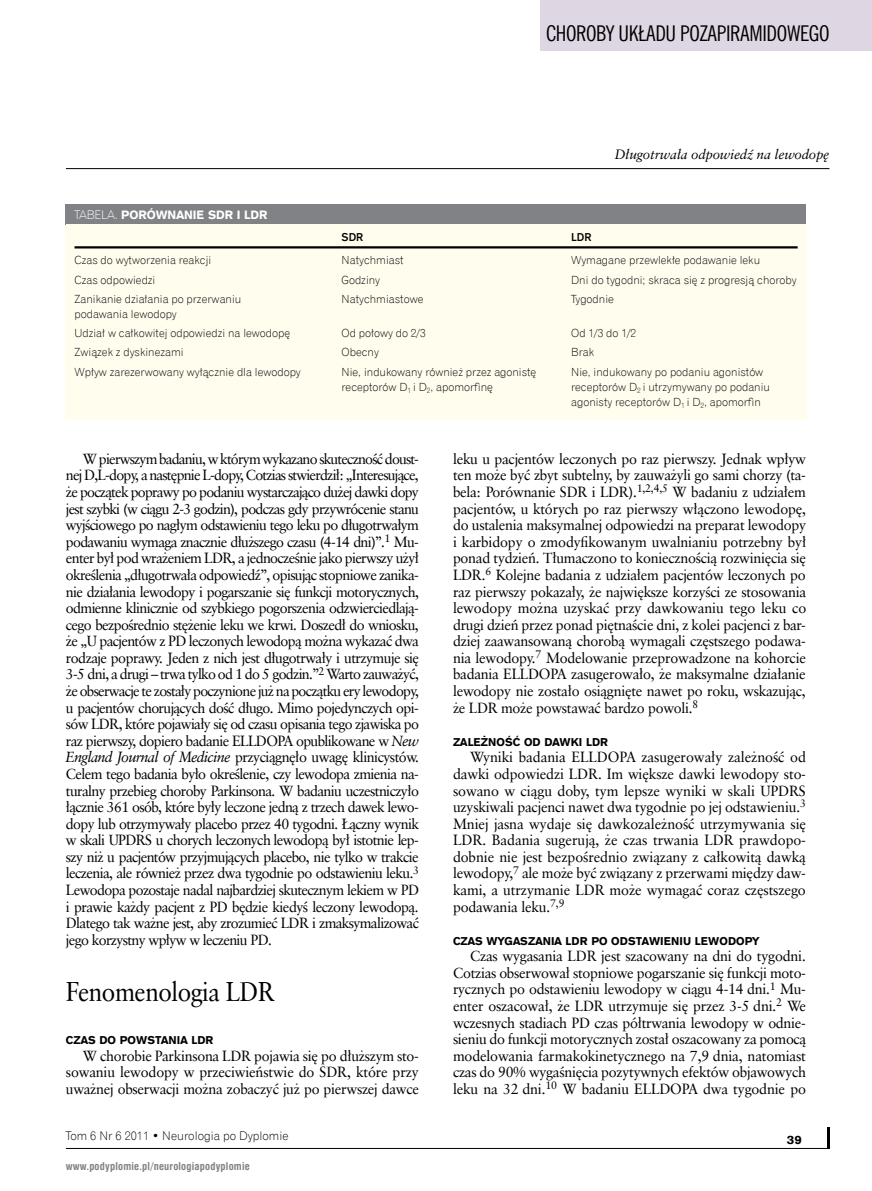
<style>
.page{position:relative;width:872px;height:1191px;background:#fff}
.page>*{position:absolute;margin:0;border:0;box-sizing:border-box;transform-origin:0 0}
.t1{font:27px "Class Garmnd EU";letter-spacing:-.02em;color:#000;scale:.9 1}
.t2{font:21.75px "News Goth Cn EU";letter-spacing:-.015em;color:#000}
.t3{font:14.7px/16.6px "Class Garmnd EU";letter-spacing:-.02em;color:#000;text-align:justify}
.t4{font:italic 13.5px "Class Garmnd EU";color:#000}
.t5{font:12px "Gothic 720 Lt EU";color:#000}
.t6{font:12px "Gothic 725 Blk EU";color:#fff}
.t7{font:12px "Gothic 725 Blk EU";color:#000}
.t8{font:11.25px/19.2px "Gothic 720 Lt EU";color:#000}
.t9{font:11.25px "Gothic 725 Blk EU";letter-spacing:.01em;color:#000}
.t10{font:11.25px "Gothic 725 Bd EU";color:#000}
.t11{font:700 10.5px "Swis 721 Cn EU";letter-spacing:.02em;color:#808285}
.s1{font-family:"Gothic 720 Lt EU"}
.s2{font-style:italic}
</style>
<div class="page">
<hr style="left:66px;top:168px;width:763px;height:1px;background:#000">
<div style="left:540px;top:0;width:332px;height:51px;background:#dfd6e3"></div>
<hr style="left:827px;top:1127px;width:2px;height:21px;background:#000">
<hr style="left:66px;top:1148px;width:763px;height:1px;background:#000">
<div style="left:66px;top:204px;width:740px;height:21px;background:#808285"></div>
<div style="left:66px;top:224px;width:740px;height:196px;background:#fffdee"></div>
<hr style="left:74px;top:246px;width:723px;height:2px;background:#000">
<h2 class="t2" style="left:546px;top:20px;width:285px">CHOROBY UKŁADU POZAPIRAMIDOWEGO</h2>
<p class="t6" style="left:74px;top:207px;width:195px"><span class="s1">TABELA.</span> PORÓWNANIE SDR I LDR</p>
<p class="t4" style="left:615px;top:146px;width:216px">Długotrwała odpowiedź na lewodopę</p>
<p class="t10" style="left:341px;top:231px;width:23px">SDR</p>
<p class="t10" style="left:571px;top:231px;width:22px">LDR</p>
<p class="t8" style="left:74px;top:251px;width:138px">Czas do wytworzenia reakcji</p>
<p class="t8" style="left:341px;top:251px;width:64px">Natychmiast</p>
<p class="t8" style="left:571px;top:251px;width:190px">Wymagane przewlekłe podawanie leku</p>
<p class="t8" style="left:74px;top:270px;width:82px">Czas odpowiedzi</p>
<p class="t8" style="left:341px;top:270px;width:40px">Godziny</p>
<p class="t8" style="left:571px;top:270px;width:227px">Dni do tygodni; skraca się z progresją choroby</p>
<p class="t8" style="left:74px;top:289px;width:168px">Zanikanie działania po przerwaniu</p>
<p class="t8" style="left:341px;top:289px;width:83px">Natychmiastowe</p>
<p class="t8" style="left:571px;top:289px;width:44px">Tygodnie</p>
<p class="t8" style="left:74px;top:304px;width:217px">podawania lewodopy<br>Udział w całkowitej odpowiedzi na lewodopę</p>
<p class="t8" style="left:341px;top:323px;width:86px">Od połowy do 2/3</p>
<p class="t8" style="left:571px;top:323px;width:67px">Od 1/3 do 1/2</p>
<p class="t8" style="left:74px;top:343px;width:111px">Związek z dyskinezami</p>
<p class="t8" style="left:341px;top:343px;width:39px">Obecny</p>
<p class="t8" style="left:571px;top:343px;width:24px">Brak</p>
<p class="t8" style="left:74px;top:362px;width:228px">Wpływ zarezerwowany wyłącznie dla lewodopy</p>
<p class="t8" style="left:341px;top:362px;width:196px">Nie, indukowany również przez agonistę</p>
<p class="t8" style="left:571px;top:362px;width:194px">Nie, indukowany po podaniu agonistów</p>
<p class="t8" style="left:341px;top:377px;width:153px">receptorów D<sub>1</sub> i D<sub>2</sub>, apomorfinę</p>
<p class="t8" style="left:571px;top:379px;width:200px;line-height:15px">receptorów D<sub>2</sub> i utrzymywany po podaniu agonisty receptorów D<sub>1</sub> i D<sub>2</sub>, apomorfin</p>
<p class="t8" style="left:407px;top:377px;width:92px">1 i D2, apomorfinę</p>
<p class="t8" style="left:700px;top:392px;width:64px">2, apomorfin</p>
<p class="t3" style="left:66px;top:450px;width:355px;text-indent:17px">W pierwszym badaniu, w którym wykazano skuteczność doust&shy;nej D,L-dopy, a następnie L-dopy, Cotzias stwierdził: „Interesujące, że początek poprawy po podaniu wystarczająco dużej dawki dopy jest szybki (w ciągu 2-3 godzin), podczas gdy przywrócenie stanu wyjściowego po nagłym odstawieniu tego leku po długotrwałym podawaniu wymaga znacznie dłuższego czasu (4-14 dni)”.<sup>1</sup> Mu&shy;enter był pod wrażeniem LDR, a jednocześnie jako pierwszy użył określenia „długotrwała odpowiedź”, opisując stopniowe zanika&shy;nie działania lewodopy i pogarszanie się funkcji motorycznych, odmienne klinicznie od szybkiego pogorszenia odzwierciedlają&shy;cego bezpośrednio stężenie leku we krwi. Doszedł do wniosku, że „U pacjentów z PD leczonych lewodopą można wykazać dwa rodzaje poprawy. Jeden z nich jest długotrwały i utrzymuje się 3-5 dni, a drugi – trwa tylko od 1 do 5 godzin.”<sup>2</sup> Warto zauważyć, że obserwacje te zostały poczynione już na początku ery lewodopy, u pacjentów chorujących dość długo. Mimo pojedynczych opi&shy;sów LDR, które pojawiały się od czasu opisania tego zjawiska po raz pierwszy, dopiero badanie ELLDOPA opublikowane w <span class="s2">New England Journal of Medicine</span> przyciągnęło uwagę klinicystów.<br>Celem tego badania było określenie, czy lewodopa zmienia na&shy;turalny przebieg choroby Parkinsona. W badaniu uczestniczyło łącznie 361 osób, które były leczone jedną z trzech dawek lewo&shy;dopy lub otrzymywały placebo przez 40 tygodni. Łączny wynik w skali UPDRS u chorych leczonych lewodopą był istotnie lep&shy;szy niż u pacjentów przyjmujących placebo, nie tylko w trakcie leczenia, ale również przez dwa tygodnie po odstawieniu leku.<sup>3<br></sup>Lewodopa pozostaje nadal najbardziej skutecznym lekiem w PD i prawie każdy pacjent z PD będzie kiedyś leczony lewodopą.<br>Dlatego tak ważne jest, aby zrozumieć LDR i zmaksymalizować jego korzystny wpływ w leczeniu PD.</p>
<h1 class="t1" style="left:66px;top:974px;width:233px">Fenomenologia LDR</h1>
<p class="t9" style="left:66px;top:1033px;width:149px">CZAS DO POWSTANIA LDR</p>
<p class="t3" style="left:66px;top:1047px;width:354px;text-indent:17px">W chorobie Parkinsona LDR pojawia się po dłuższym sto&shy;sowaniu lewodopy w przeciwieństwie do SDR, które przy uważnej obserwacji można zobaczyć już po pierwszej dawce</p>
<p class="t3" style="left:453px;top:450px;width:355px">leku u pacjentów leczonych po raz pierwszy. Jednak wpływ ten może być zbyt subtelny, by zauważyli go sami chorzy (ta&shy;bela: Porównanie SDR i LDR).<sup>1,2,4,5</sup> W badaniu z udziałem pacjentów, u których po raz pierwszy włączono lewodopę, do ustalenia maksymalnej odpowiedzi na preparat lewodopy i karbidopy o zmodyfikowanym uwalnianiu potrzebny był ponad tydzień. Tłumaczono to koniecznością rozwinięcia się LDR.<sup>6</sup> Kolejne badania z udziałem pacjentów leczonych po raz pierwszy pokazały, że największe korzyści ze stosowania lewodopy można uzyskać przy dawkowaniu tego leku co drugi dzień przez ponad piętnaście dni, z kolei pacjenci z bar&shy;dziej zaawansowaną chorobą wymagali częstszego podawa&shy;nia lewodopy.<sup>7</sup> Modelowanie przeprowadzone na kohorcie badania ELLDOPA zasugerowało, że maksymalne działanie lewodopy nie zostało osiągnięte nawet po roku, wskazując, że LDR może powstawać bardzo powoli.<sup>8</sup></p>
<p class="t9" style="left:453px;top:735px;width:156px">ZALEŻNOŚĆ OD DAWKI LDR</p>
<p class="t3" style="left:453px;top:749px;width:355px;text-indent:17px">Wyniki badania ELLDOPA zasugerowały zależność od dawki odpowiedzi LDR. Im większe dawki lewodopy sto&shy;sowano w ciągu doby, tym lepsze wyniki w skali UPDRS uzyskiwali pacjenci nawet dwa tygodnie po jej odstawieniu.<sup>3<br></sup>Mniej jasna wydaje się dawkozależność utrzymywania się LDR. Badania sugerują, że czas trwania LDR prawdopo&shy;dobnie nie jest bezpośrednio związany z całkowitą dawką lewodopy,<sup>7</sup> ale może być związany z przerwami między daw&shy;kami, a utrzymanie LDR może wymagać coraz częstszego podawania leku.<sup>7,9</sup></p>
<p class="t9" style="left:453px;top:934px;width:308px">CZAS WYGASZANIA LDR PO ODSTAWIENIU LEWODOPY</p>
<p class="t3" style="left:453px;top:948px;width:355px;text-indent:17px">Czas wygasania LDR jest szacowany na dni do tygodni.<br>Cotzias obserwował stopniowe pogarszanie się funkcji moto&shy;rycznych po odstawieniu lewodopy w ciągu 4-14 dni.<sup>1</sup> Mu&shy;enter oszacował, że LDR utrzymuje się przez 3-5 dni.<sup>2</sup> We wczesnych stadiach PD czas półtrwania lewodopy w odnie&shy;sieniu do funkcji motorycznych został oszacowany za pomocą modelowania farmakokinetycznego na 7,9 dnia, natomiast czas do 90% wygaśnięcia pozytywnych efektów objawowych leku na 32 dni.<sup>10</sup> W badaniu ELLDOPA dwa tygodnie po</p>
<p class="t5" style="left:66px;top:1128px;width:224px">Tom 6 Nr 6 2011 • Neurologia po Dyplomie</p>
<p class="t7" style="left:787px;top:1132px;width:16px">39</p>
<p class="t11" style="left:66px;top:1159px;width:186px">www.podyplomie.pl/neurologiapodyplomie</p>
</div>
